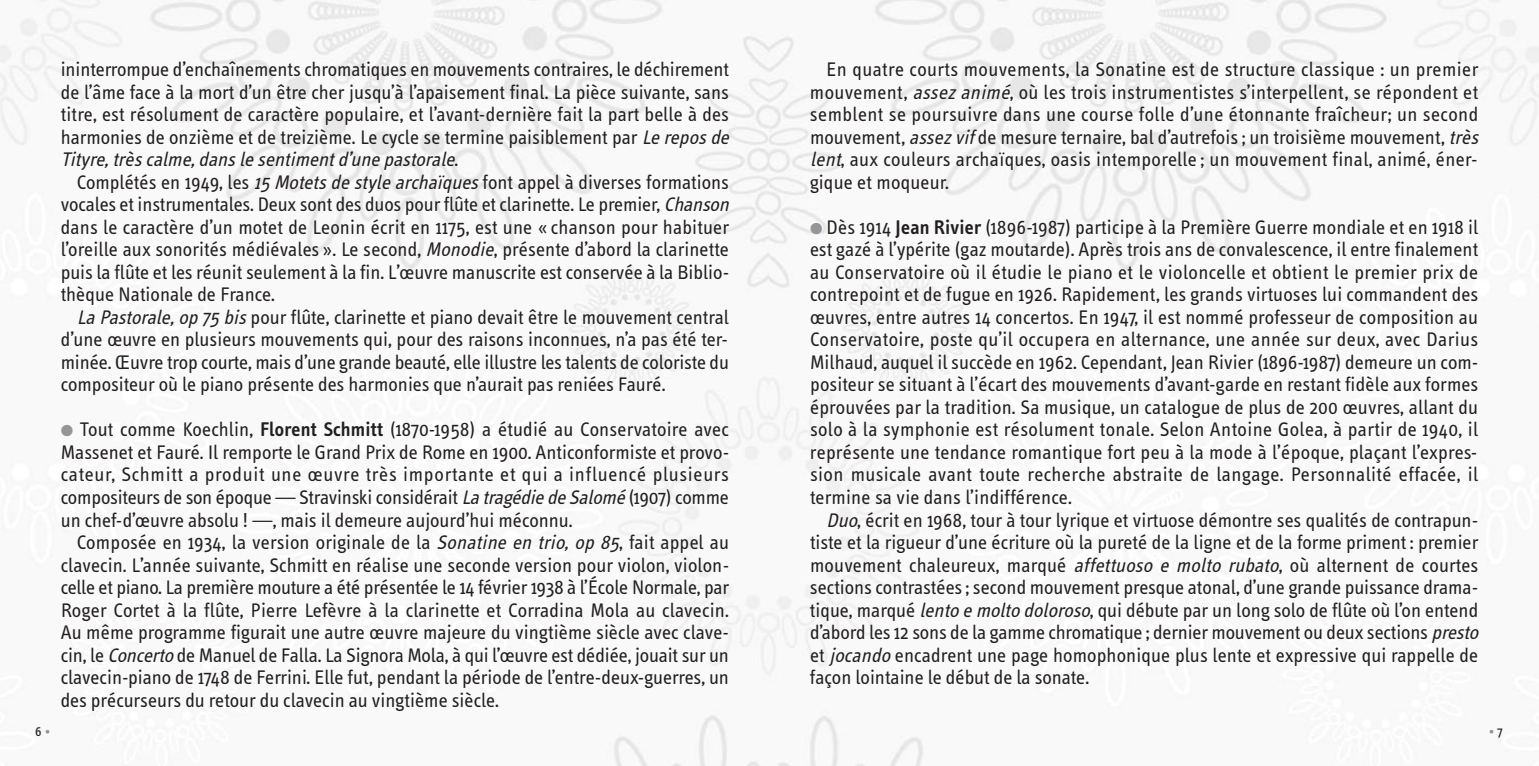
<style>
.page{position:relative;width:1539px;height:766px;background:#fff}
.page>*{position:absolute;margin:0;border:0;box-sizing:border-box;transform-origin:0 0}
.t1{font:20.25px/22.5px "Info Text";color:#231f20}
.t2{font:13.5px "Info Text";color:#231f20}
.t3{font:13.5px "Info Text";color:#939598}
.s1{font-style:italic}
.s2{color:#939598}
.s3{font-weight:600}
.s4{color:#231f20}
</style>
<div class="page">
<img style="left:0;top:0;width:1539px;height:765px">
<p class="t1" style="left:61px;top:60px;width:674px">ininterrompue d’enchaînements chromatiques en mouvements contraires, le déchirement de l’âme face à la mort d’un être cher jusqu’à l’apaisement final. La pièce suivante, sans titre, est résolument de caractère populaire, et l’avant-dernière fait la part belle à des harmonies de onzième et de treizième. Le cycle se termine paisiblement par <span class="s1">Lereposde Tityre, très calme, dans le sentiment d’une pastorale</span>.</p>
<p class="t1" style="left:61px;top:172px;width:674px;text-indent:16px">Complétés en 1949, les <span class="s1">15Motetsdestylearchaïques</span>font appel à diverses formations vocales et instrumentales. Deux sont des duos pour flûte et clarinette. Le premier, <span class="s1">Chanson </span>dans le caractère d’un motet de Leonin écrit en 1175, est une « chanson pour habituer l’oreille aux sonorités médiévales ». Le second, <span class="s1">Monodie</span>, présente d’abord la clarinette puis la flûte et les réunit seulement à la fin. L’œuvre manuscrite est conservée à la Biblio&shy;thèque Nationale de France.</p>
<p class="t1" style="left:61px;top:307px;width:670px;text-align:justify;text-indent:16px"><span class="s1">LaPastorale,op75bis</span>pour flûte, clarinette et piano devait être le mouvement central d’une œuvre en plusieurs mouvements qui, pour des raisons inconnues, n’a pas été ter&shy;minée. Œuvre trop courte, mais d’une grande beauté, elle illustre les talents de coloriste du compositeur où le piano présente des harmonies que n’aurait pas reniées Fauré.</p>
<p class="t1" style="left:61px;top:420px;width:670px;text-align:justify"><span class="s2">●</span> Tout comme Koechlin, <span class="s3">Florent Schmitt</span> (1870-1958) a étudié au Conservatoire avec Massenet et Fauré. Il remporte le Grand Prix de Rome en 1900. Anticonformiste et provo&shy;cateur, Schmitt a produit une œuvre très importante et qui a influencé plusieurs compositeurs de son époque — Stravinski considérait <span class="s1">LatragédiedeSalomé</span>(1907) comme un chef-d’œuvre absolu ! —, mais il demeure aujourd’hui méconnu.</p>
<p class="t1" style="left:61px;top:532px;width:670px;text-align:justify;text-indent:16px">Composée en 1934, la version originale de la <span class="s1">Sonatineentrio,op85</span>, fait appel au clavecin. L’année suivante, Schmitt en réalise une seconde version pour violon, violon&shy;celle et piano. La première mouture a été présentée le 14 février 1938 à l’École Normale, par Roger Cortet à la flûte, Pierre Lefèvre à la clarinette et Corradina Mola au clavecin.<br>Au même programme figurait une autre œuvre majeure du vingtième siècle avec clave&shy;cin, le <span class="s1">Concerto</span>de Manuel de Falla. La Signora Mola, à qui l’œuvre est dédiée, jouait sur un clavecin-piano de 1748 de Ferrini. Elle fut, pendant la période de l’entre-deux-guerres, un des précurseurs du retour du clavecin au vingtième siècle.</p>
<p class="t1" style="left:810px;top:60px;width:674px;text-indent:16px">En quatre courts mouvements, la Sonatine est de structure classique : un premier mouvement, <span class="s1">assezanimé</span>, où les trois instrumentistes s’interpellent, se répondent et semblent se poursuivre dans une course folle d’une étonnante fraîcheur; un second mouvement, <span class="s1">assezvif</span> de mesure ternaire, bal d’autrefois; un troisième mouvement, <span class="s1">très lent</span>, aux couleurs archaïques, oasis intemporelle ; un mouvement final, animé, éner&shy;gique et moqueur.</p>
<p class="t1" style="left:810px;top:217px;width:670px;text-align:justify"><span class="s2">●</span> Dès 1914 <span class="s3">Jean Rivier</span> (1896-1987) participe à la Première Guerre mondiale et en 1918 il est gazé à l’ypérite (gaz moutarde). Après trois ans de convalescence, il entre finalement au Conservatoire où il étudie le piano et le violoncelle et obtient le premier prix de contrepoint et de fugue en 1926. Rapidement, les grands virtuoses lui commandent des œuvres, entre autres 14 concertos. En 1947, il est nommé professeur de composition au Conservatoire, poste qu’il occupera en alternance, une année sur deux, avec Darius Milhaud, auquel il succède en 1962. Cependant, Jean Rivier (1896-1987) demeure un com&shy;positeur se situant à l’écart des mouvements d’avant-garde en restant fidèle aux formes éprouvées par la tradition. Sa musique, un catalogue de plus de 200 œuvres, allant du solo à la symphonie est résolument tonale. Selon Antoine Golea, à partir de 1940, il représente une tendance romantique fort peu à la mode à l’époque, plaçant l’expres&shy;sion musicale avant toute recherche abstraite de langage. Personnalité effacée, il termine sa vie dans l’indifférence.</p>
<p class="t1" style="left:810px;top:510px;width:674px;text-indent:16px"><span class="s1">Duo</span>, écrit en 1968, tour à tour lyrique et virtuose démontre ses qualités de contrapun&shy;tiste et la rigueur d’une écriture où la pureté de la ligne et de la forme priment : premier mouvement chaleureux, marqué <span class="s1">affettuoso e molto rubato</span>, où alternent de courtes sections contrastées; second mouvement presque atonal, d’une grande puissance drama&shy;tique, marqué <span class="s1">lentoemoltodoloroso</span>, qui débute par un long solo de flûte où l’on entend d’abord les 12 sons de la gamme chromatique ; dernier mouvement ou deux sections <span class="s1">presto </span>et <span class="s1">jocando</span>encadrent une page homophonique plus lente et expressive qui rappelle de façon lointaine le début de la sonate.</p>
<p class="t2" style="left:35px;top:725px;width:17px">6<span class="s2">•</span></p>
<p class="t3" style="left:1488px;top:725px;width:16px">•<span class="s4">7</span></p>
</div>
